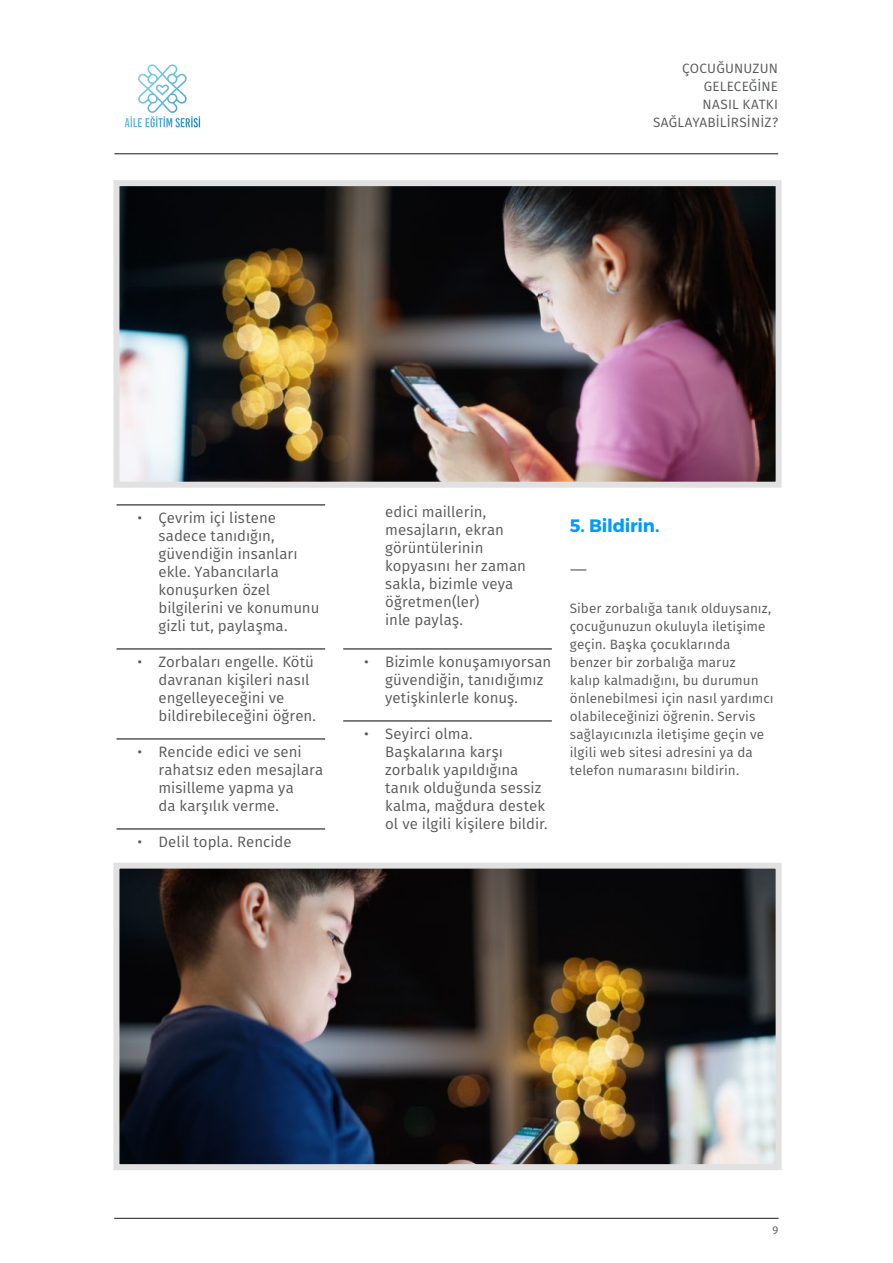
<style>
.page{position:relative;width:893px;height:1263px;background:#fff}
.page>*{position:absolute;margin:0;border:0;box-sizing:border-box;transform-origin:0 0}
.t1{font:300 22.5px "Fira Sans";color:#58595b}
.t2{font:700 18px "Montserrat";letter-spacing:-.015em;color:#009bff}
.t3{font:15px/18px "Fira Sans";color:#58595b}
.t4{font:13.5px/18px "Fira Sans";letter-spacing:.01em;color:#58595b}
.t5{font:11.25px "Fira Sans";color:#58595b}
</style>
<div class="page">
<svg style="left:125px;top:64px;width:75px;height:63px"></svg>
<img style="left:120px;top:869px;width:655px;height:294px">
<div style="left:113px;top:862px;width:669px;height:308px;border:6px solid #e1e1e1"></div>
<img style="left:120px;top:187px;width:655px;height:294px">
<div style="left:113px;top:180px;width:669px;height:308px;border:6px solid #e1e1e1"></div>
<hr style="left:117px;top:504px;width:208px;height:1px;background:#000">
<hr style="left:117px;top:648px;width:208px;height:1px;background:#000">
<hr style="left:117px;top:738px;width:208px;height:1px;background:#000">
<hr style="left:117px;top:828px;width:208px;height:1px;background:#000">
<hr style="left:343px;top:648px;width:209px;height:1px;background:#000">
<hr style="left:343px;top:720px;width:209px;height:1px;background:#000">
<hr style="left:114px;top:153px;width:664px;height:1px;background:#343433">
<hr style="left:114px;top:1218px;width:665px;height:1px;background:#343433">
<p class="t4" style="left:653px;top:60px;width:127px;text-align:right">ÇOCUĞUNUZUN<br>GELECEĞİNE<br>NASIL KATKI<br>SAĞLAYABİLİRSİNİZ?</p>
<p class="t3" style="left:159px;top:509px;width:162px;text-indent:-21px">• Çevrim içi listene sadece tanıdığın, güvendiğin insanları ekle. Yabancılarla konuşurken özel bilgilerini ve konumunu gizli tut, paylaşma.</p>
<p class="t3" style="left:159px;top:653px;width:159px;text-indent:-21px">• Zorbaları engelle. Kötü davranan kişileri nasıl engelleyeceğini ve bildirebileceğini öğren.</p>
<p class="t3" style="left:159px;top:743px;width:166px;text-indent:-21px">• Rencide edici ve seni rahatsız eden mesajlara misilleme yapma ya<br>da karşılık verme.</p>
<p class="t3" style="left:138px;top:833px;width:156px">• Delil topla. Rencide</p>
<p class="t3" style="left:385px;top:503px;width:142px">edici maillerin, mesajların, ekran görüntülerinin kopyasını her zaman sakla, bizimle veya öğretmen(ler)<br>inle paylaş.</p>
<p class="t3" style="left:385px;top:653px;width:168px;text-indent:-21px">• Bizimle konuşamıyorsan güvendiğin, tanıdığımız yetişkinlerle konuş.</p>
<p class="t3" style="left:385px;top:725px;width:164px;text-indent:-21px">• Seyirci olma.<br>Başkalarına karşı zorbalık yapıldığına tanık olduğunda sessiz kalma, mağdura destek ol ve ilgili kişilere bildir.</p>
<p class="t2" style="left:570px;top:515px;width:91px">5. Bildirin.</p>
<h1 class="t1" style="left:570px;top:554px;width:19px">—</h1>
<p class="t4" style="left:570px;top:600px;width:205px">Siber zorbalığa tanık olduysanız, çocuğunuzun okuluyla iletişime geçin. Başka çocuklarında benzer bir zorbalığa maruz<br>kalıp kalmadığını, bu durumun önlenebilmesi için nasıl yardımcı olabileceğinizi öğrenin. Servis sağlayıcınızla iletişime geçin ve ilgili web sitesi adresini ya da telefon numarasını bildirin.</p>
<p class="t5" style="left:773px;top:1222px;width:7px">9</p>
</div>
